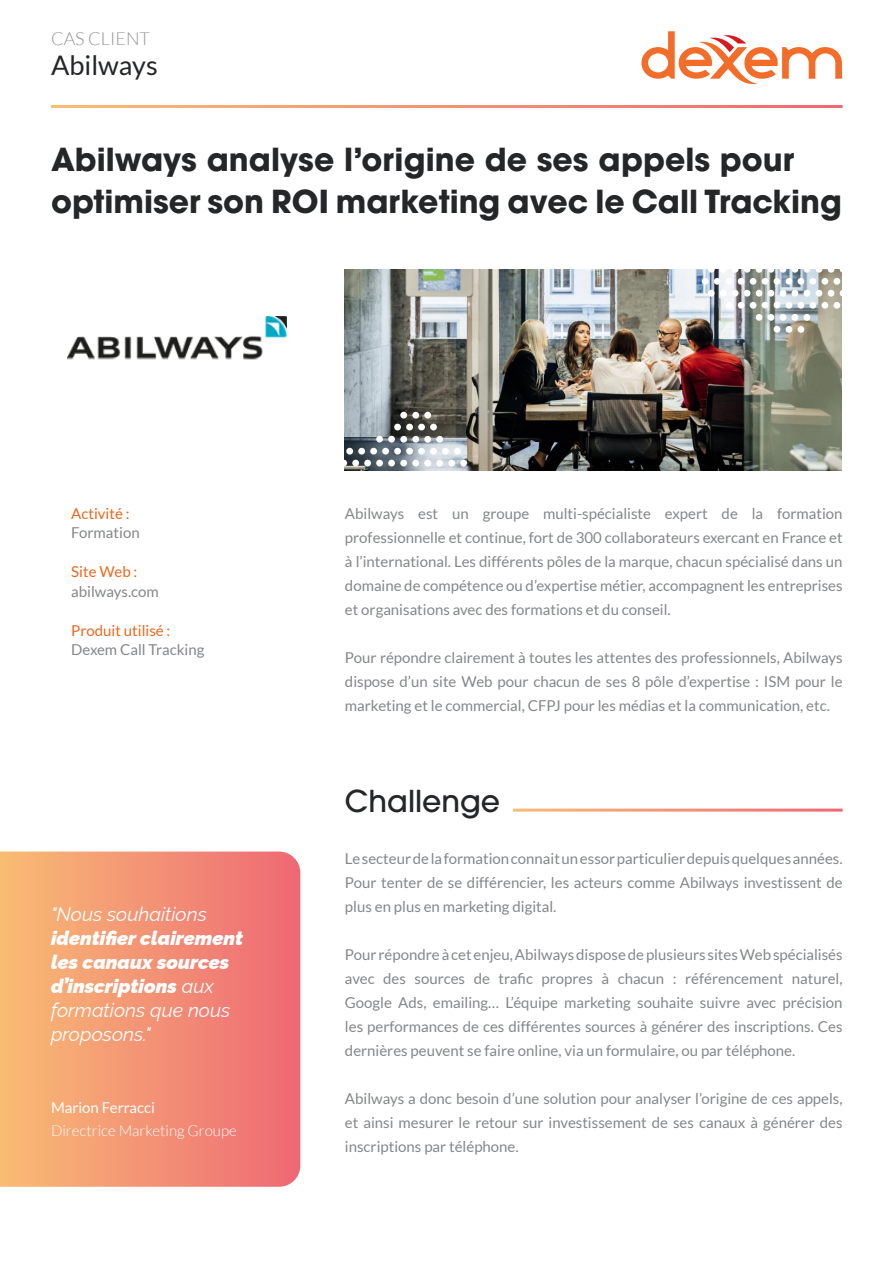
<style>
.page{position:relative;width:893px;height:1263px;background:#fff}
.page>*{position:absolute;margin:0;border:0;box-sizing:border-box;transform-origin:0 0}
.t1{font:700 31.5px/42px "ITC Avant Garde Pro";color:#242628}
.t2{font:500 30px "ITC Avant Garde Pro";color:#242628}
.t3{font:27px "Lato";color:#242628}
.t4{font:italic 900 19.5px/24px "Raleway";color:#fff}
.t5{font:italic 19.5px "Raleway";color:#fff}
.t6{font:300 18px "Lato";color:#949698}
.t7{font:15px/24px "Lato";color:#848688;text-align:justify}
.t8{font:15px "Lato";color:#ea671d}
.t9{font:300 15px "Lato";color:#fff}
.t10{font:15px "Lato";color:#fff}
.s1{font-weight:400}
</style>
<div class="page">
<img style="left:68px;top:317px;width:218px;height:43px">
<svg style="left:641px;top:31px;width:201px;height:54px"></svg>
<img style="left:345px;top:270px;width:497px;height:200px">
<svg style="left:0;top:851px;width:300px;height:336px;background:#f39574"></svg>
<svg style="left:756px;top:270px;width:6px;height:3px"></svg>
<div style="left:756px;top:290px;width:6px;height:7px;background:#fff;border-radius:50%"></div>
<div style="left:756px;top:314px;width:6px;height:7px;background:#fff;border-radius:50%"></div>
<svg style="left:768px;top:270px;width:6px;height:3px"></svg>
<div style="left:762px;top:278px;width:6px;height:7px;background:#fff;border-radius:50%"></div>
<div style="left:774px;top:278px;width:6px;height:7px;background:#fff;border-radius:50%"></div>
<svg style="left:762px;top:302px;width:6px;height:6px"></svg>
<svg style="left:774px;top:302px;width:6px;height:6px"></svg>
<svg style="left:780px;top:270px;width:30px;height:3px"></svg>
<div style="left:797px;top:278px;width:7px;height:7px;background:#fff;border-radius:50%"></div>
<div style="left:786px;top:278px;width:6px;height:7px;background:#fff;border-radius:50%"></div>
<div style="left:809px;top:278px;width:7px;height:7px;background:#fff;border-radius:50%"></div>
<div style="left:821px;top:278px;width:7px;height:7px;background:#fff;border-radius:50%"></div>
<div style="left:833px;top:278px;width:7px;height:7px;background:#fff;border-radius:50%"></div>
<svg style="left:816px;top:270px;width:6px;height:3px"></svg>
<svg style="left:828px;top:270px;width:6px;height:3px"></svg>
<div style="left:768px;top:290px;width:6px;height:7px;background:#fff;border-radius:50%"></div>
<div style="left:791px;top:290px;width:7px;height:7px;background:#fff;border-radius:50%"></div>
<div style="left:780px;top:290px;width:6px;height:7px;background:#fff;border-radius:50%"></div>
<div style="left:803px;top:290px;width:7px;height:7px;background:#fff;border-radius:50%"></div>
<div style="left:797px;top:302px;width:7px;height:7px;background:#fff;border-radius:50%"></div>
<div style="left:786px;top:302px;width:6px;height:7px;background:#fff;border-radius:50%"></div>
<div style="left:774px;top:326px;width:6px;height:7px;background:#fff;border-radius:50%"></div>
<div style="left:768px;top:314px;width:6px;height:7px;background:#fff;border-radius:50%"></div>
<div style="left:791px;top:314px;width:7px;height:7px;background:#fff;border-radius:50%"></div>
<div style="left:780px;top:314px;width:6px;height:7px;background:#fff;border-radius:50%"></div>
<div style="left:803px;top:314px;width:7px;height:7px;background:#fff;border-radius:50%"></div>
<div style="left:797px;top:326px;width:7px;height:7px;background:#fff;border-radius:50%"></div>
<div style="left:786px;top:326px;width:6px;height:7px;background:#fff;border-radius:50%"></div>
<div style="left:809px;top:302px;width:7px;height:7px;background:#fff;border-radius:50%"></div>
<div style="left:702px;top:278px;width:7px;height:7px;background:#fff;border-radius:50%"></div>
<div style="left:714px;top:278px;width:7px;height:7px;background:#fff;border-radius:50%"></div>
<svg style="left:708px;top:270px;width:30px;height:3px"></svg>
<svg style="left:744px;top:270px;width:6px;height:3px"></svg>
<div style="left:738px;top:278px;width:6px;height:7px;background:#fff;border-radius:50%"></div>
<div style="left:726px;top:278px;width:6px;height:7px;background:#fff;border-radius:50%"></div>
<div style="left:750px;top:278px;width:6px;height:7px;background:#fff;border-radius:50%"></div>
<div style="left:708px;top:290px;width:7px;height:7px;background:#fff;border-radius:50%"></div>
<div style="left:732px;top:290px;width:6px;height:7px;background:#fff;border-radius:50%"></div>
<div style="left:720px;top:290px;width:7px;height:7px;background:#fff;border-radius:50%"></div>
<div style="left:744px;top:290px;width:6px;height:7px;background:#fff;border-radius:50%"></div>
<div style="left:738px;top:302px;width:6px;height:7px;background:#fff;border-radius:50%"></div>
<div style="left:726px;top:302px;width:6px;height:7px;background:#fff;border-radius:50%"></div>
<div style="left:750px;top:302px;width:6px;height:7px;background:#fff;border-radius:50%"></div>
<div style="left:821px;top:302px;width:7px;height:7px;background:#fff;border-radius:50%"></div>
<div style="left:833px;top:302px;width:7px;height:7px;background:#fff;border-radius:50%"></div>
<div style="left:816px;top:290px;width:6px;height:7px;background:#fff;border-radius:50%"></div>
<div style="left:828px;top:290px;width:6px;height:7px;background:#fff;border-radius:50%"></div>
<svg style="left:840px;top:290px;width:2px;height:7px"></svg>
<div style="left:358px;top:448px;width:7px;height:7px;background:#fff;border-radius:50%"></div>
<div style="left:376px;top:436px;width:7px;height:6px;background:#fff;border-radius:50%"></div>
<div style="left:388px;top:436px;width:7px;height:6px;background:#fff;border-radius:50%"></div>
<div style="left:382px;top:448px;width:7px;height:7px;background:#fff;border-radius:50%"></div>
<div style="left:370px;top:448px;width:7px;height:7px;background:#fff;border-radius:50%"></div>
<div style="left:394px;top:448px;width:7px;height:7px;background:#fff;border-radius:50%"></div>
<div style="left:406px;top:448px;width:7px;height:7px;background:#fff;border-radius:50%"></div>
<div style="left:418px;top:448px;width:7px;height:7px;background:#fff;border-radius:50%"></div>
<div style="left:430px;top:448px;width:7px;height:7px;background:#fff;border-radius:50%"></div>
<div style="left:442px;top:448px;width:7px;height:7px;background:#fff;border-radius:50%"></div>
<div style="left:454px;top:448px;width:7px;height:7px;background:#fff;border-radius:50%"></div>
<div style="left:352px;top:460px;width:7px;height:6px;background:#fff;border-radius:50%"></div>
<div style="left:376px;top:460px;width:7px;height:6px;background:#fff;border-radius:50%"></div>
<div style="left:364px;top:460px;width:7px;height:6px;background:#fff;border-radius:50%"></div>
<div style="left:388px;top:460px;width:7px;height:6px;background:#fff;border-radius:50%"></div>
<div style="left:400px;top:460px;width:7px;height:6px;background:#fff;border-radius:50%"></div>
<div style="left:412px;top:460px;width:7px;height:6px;background:#fff;border-radius:50%"></div>
<div style="left:424px;top:460px;width:7px;height:6px;background:#fff;border-radius:50%"></div>
<div style="left:448px;top:460px;width:7px;height:6px;background:#fff;border-radius:50%"></div>
<div style="left:436px;top:460px;width:7px;height:6px;background:#fff;border-radius:50%"></div>
<div style="left:400px;top:436px;width:7px;height:7px;background:#fff;border-radius:50%"></div>
<div style="left:412px;top:436px;width:7px;height:7px;background:#fff;border-radius:50%"></div>
<div style="left:424px;top:436px;width:7px;height:7px;background:#fff;border-radius:50%"></div>
<div style="left:394px;top:424px;width:7px;height:6px;background:#fff;border-radius:50%"></div>
<div style="left:406px;top:424px;width:7px;height:6px;background:#fff;border-radius:50%"></div>
<div style="left:418px;top:424px;width:7px;height:6px;background:#fff;border-radius:50%"></div>
<div style="left:430px;top:424px;width:7px;height:6px;background:#fff;border-radius:50%"></div>
<div style="left:400px;top:412px;width:7px;height:7px;background:#fff;border-radius:50%"></div>
<div style="left:412px;top:412px;width:7px;height:7px;background:#fff;border-radius:50%"></div>
<div style="left:424px;top:412px;width:7px;height:7px;background:#fff;border-radius:50%"></div>
<div style="left:436px;top:436px;width:7px;height:7px;background:#fff;border-radius:50%"></div>
<div style="left:460px;top:460px;width:7px;height:6px;background:#fff;border-radius:50%"></div>
<svg style="left:345px;top:460px;width:2px;height:6px"></svg>
<div style="left:346px;top:448px;width:7px;height:7px;background:#fff;border-radius:50%"></div>
<p class="t6" style="left:51px;top:29px;width:101px">CAS CLIENT</p>
<h3 class="t3" style="left:51px;top:50px;width:108px">Abilways</h3>
<h1 class="t1" style="left:51px;top:138px;width:792px">Abilways analyse l’origine de ses appels pour optimiser son ROI marketing avec le Call Tracking</h1>
<p class="t8" style="left:71px;top:505px;width:60px">Activité :</p>
<p class="t7" style="left:71px;top:521px;width:70px">Formation</p>
<p class="t8" style="left:71px;top:563px;width:68px">Site Web :</p>
<p class="t7" style="left:71px;top:579px;width:89px">abilways.com</p>
<p class="t8" style="left:71px;top:622px;width:101px">Produit utilisé :</p>
<p class="t7" style="left:71px;top:638px;width:135px">Dexem Call Tracking</p>
<h3 class="t5" style="left:51px;top:898px;width:157px">"Nous souhaitions</h3>
<h3 class="t4" style="left:51px;top:924px;width:194px">identifier clairement les canaux sources d’inscriptions <span class="s1">aux formations que nous proposons."</span></h3>
<p class="t10" style="left:51px;top:1099px;width:105px">Marion Ferracci</p>
<p class="t9" style="left:51px;top:1122px;width:187px">Directrice Marketing Groupe</p>
<p class="t7" style="left:345px;top:501px;width:499px">Abilways est un groupe multi-spécialiste expert de la formation professionnelle et continue, fort de 300 collaborateurs exercant en France et à l’international. Les différents pôles de la marque, chacun spécialisé dans un domaine de compétence ou d’expertise métier, accompagnent les entreprises et organisations avec des formations et du conseil.</p>
<p class="t7" style="left:345px;top:645px;width:499px">Pour répondre clairement à toutes les attentes des professionnels, Abilways dispose d’un site Web pour chacun de ses 8 pôle d’expertise : ISM pour le marketing et le commercial, CFPJ pour les médias et la communication, etc.</p>
<h2 class="t2" style="left:345px;top:781px;width:157px">Challenge</h2>
<p class="t7" style="left:345px;top:846px;width:499px">Le secteur de la formation connait un essor particulier depuis quelques années.<br>Pour tenter de se différencier, les acteurs comme Abilways investissent de plus en plus en marketing digital.</p>
<p class="t7" style="left:345px;top:942px;width:499px">Pour répondre à cet enjeu, Abilways dispose de plusieurs sites Web spécialisés avec des sources de trafic propres à chacun : référencement naturel, Google Ads, emailing… L’équipe marketing souhaite suivre avec précision les performances de ces différentes sources à générer des inscriptions. Ces dernières peuvent se faire online, via un formulaire, ou par téléphone.</p>
<p class="t7" style="left:345px;top:1086px;width:499px">Abilways a donc besoin d’une solution pour analyser l’origine de ces appels, et ainsi mesurer le retour sur investissement de ses canaux à générer des inscriptions par téléphone.</p>
</div>
